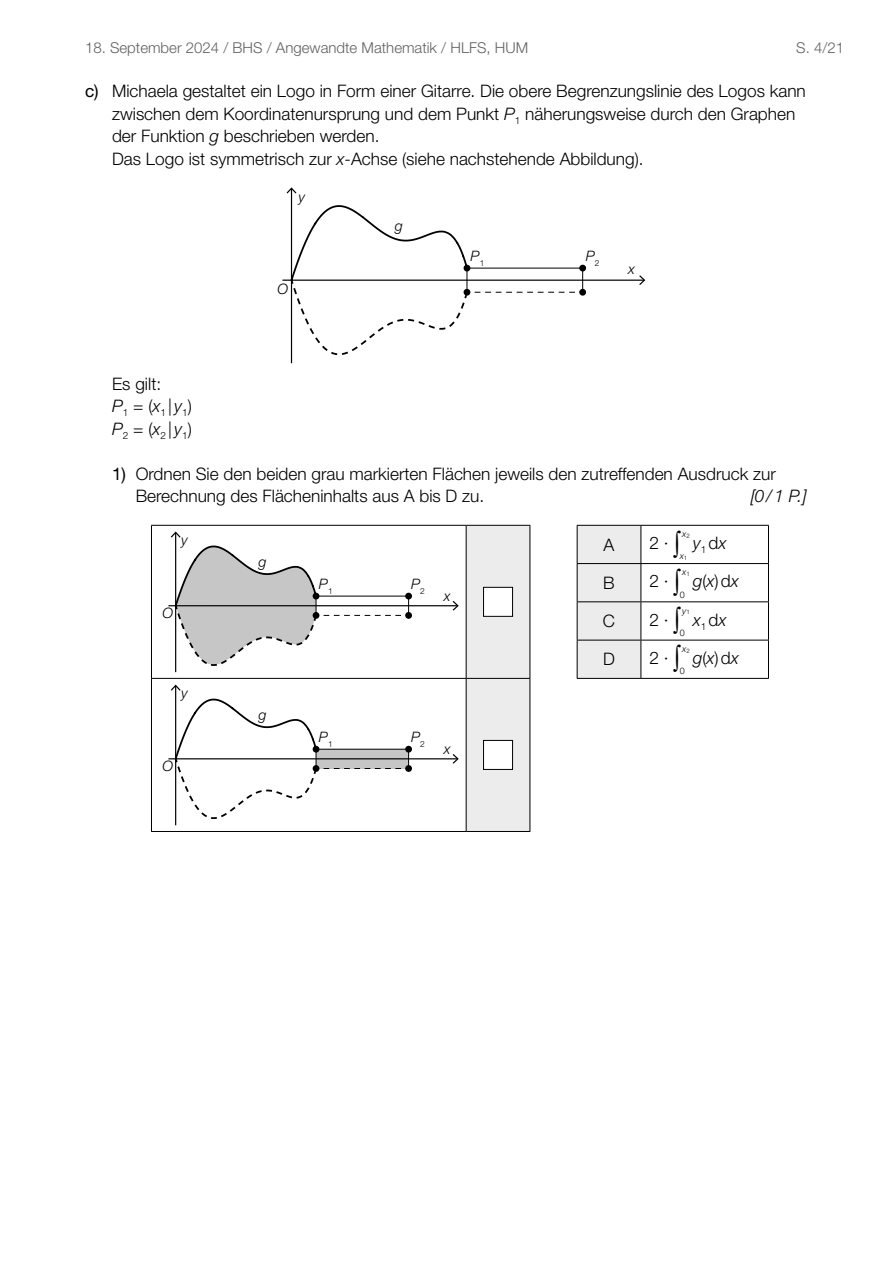
<style>
.page{position:relative;width:893px;height:1263px;background:#fff}
.page>*{position:absolute;margin:0;border:0;box-sizing:border-box;transform-origin:0 0}
.t1{font:300 17.25px/22.5px "Helvetica Neue LT Pro";color:#000}
.t2{font:italic 300 17.25px "Helvetica Neue LT Pro";color:#000}
.t3{font:300 15px "Helvetica Neue LT Std";color:#626262}
.t4{font:italic 300 14.4px "Helvetica Neue LT Std";color:#000}
.t5{font:italic 300 9px "Helvetica Neue LT Pro";color:#000}
.t6{font:300 9px "Helvetica Neue LT Pro";color:#000}
.s1{font-family:"Helvetica Neue LT Pro"}
.s2{font-weight:400}
.s3{font-style:italic}
.s4{font-family:"Times New Roman";font-weight:400;font-size:27px}
.s5{font-style:normal}
</style>
<div class="page">
<hr style="left:291px;top:189px;width:1px;height:174px;background:#000">
<svg style="left:287px;top:187px;width:9px;height:6px"></svg>
<hr style="left:282px;top:280px;width:362px;height:1px;background:#000">
<svg style="left:639px;top:275px;width:6px;height:10px"></svg>
<svg style="left:289px;top:204px;width:294px;height:152px"></svg>
<div style="left:579px;top:265px;width:7px;height:6px;background:#000;border-radius:50%"></div>
<div style="left:579px;top:289px;width:7px;height:7px;background:#000;border-radius:50%"></div>
<div style="left:464px;top:289px;width:6px;height:7px;background:#000;border-radius:50%"></div>
<div style="left:467px;top:526px;width:63px;height:305px;background:#ececec"></div>
<hr style="left:151px;top:525px;width:315px;height:1px;background:#000">
<hr style="left:151px;top:526px;width:1px;height:152px;background:#000">
<hr style="left:466px;top:525px;width:64px;height:1px;background:#000">
<hr style="left:466px;top:526px;width:1px;height:152px;background:#000">
<hr style="left:530px;top:526px;width:1px;height:152px;background:#000">
<hr style="left:151px;top:678px;width:315px;height:1px;background:#000">
<hr style="left:151px;top:679px;width:1px;height:152px;background:#000">
<hr style="left:466px;top:678px;width:64px;height:1px;background:#000">
<hr style="left:466px;top:679px;width:1px;height:152px;background:#000">
<hr style="left:530px;top:679px;width:1px;height:152px;background:#000">
<hr style="left:151px;top:831px;width:315px;height:1px;background:#000">
<hr style="left:466px;top:831px;width:64px;height:1px;background:#000">
<hr style="left:175px;top:533px;width:1px;height:139px;background:#000">
<svg style="left:171px;top:531px;width:10px;height:7px"></svg>
<hr style="left:168px;top:605px;width:289px;height:1px;background:#000">
<svg style="left:453px;top:601px;width:6px;height:10px"></svg>
<svg style="left:173px;top:545px;width:236px;height:122px"></svg>
<div style="left:405px;top:593px;width:7px;height:6px;background:#000;border-radius:50%"></div>
<div style="left:405px;top:612px;width:7px;height:7px;background:#000;border-radius:50%"></div>
<div style="left:313px;top:612px;width:6px;height:7px;background:#000;border-radius:50%"></div>
<div style="left:484px;top:587px;width:29px;height:29px;background:#fff"></div>
<div style="left:483px;top:587px;width:30px;height:30px;border:1px solid #000"></div>
<hr style="left:175px;top:686px;width:1px;height:139px;background:#000">
<svg style="left:171px;top:685px;width:10px;height:6px"></svg>
<hr style="left:168px;top:758px;width:289px;height:1px;background:#000">
<svg style="left:453px;top:754px;width:6px;height:10px"></svg>
<svg style="left:173px;top:698px;width:236px;height:122px"></svg>
<div style="left:405px;top:746px;width:7px;height:6px;background:#000;border-radius:50%"></div>
<div style="left:405px;top:765px;width:7px;height:7px;background:#000;border-radius:50%"></div>
<div style="left:313px;top:765px;width:6px;height:7px;background:#000;border-radius:50%"></div>
<div style="left:484px;top:740px;width:29px;height:29px;background:#fff"></div>
<div style="left:483px;top:740px;width:30px;height:30px;border:1px solid #000"></div>
<div style="left:578px;top:526px;width:63px;height:152px;background:#ececec"></div>
<hr style="left:577px;top:526px;width:1px;height:37px;background:#000">
<hr style="left:577px;top:525px;width:64px;height:1px;background:#000">
<hr style="left:641px;top:526px;width:1px;height:37px;background:#000">
<hr style="left:768px;top:526px;width:1px;height:37px;background:#000">
<hr style="left:641px;top:525px;width:128px;height:1px;background:#000">
<hr style="left:577px;top:564px;width:1px;height:37px;background:#000">
<hr style="left:577px;top:563px;width:64px;height:1px;background:#000">
<hr style="left:641px;top:564px;width:1px;height:37px;background:#000">
<hr style="left:768px;top:564px;width:1px;height:37px;background:#000">
<hr style="left:641px;top:563px;width:128px;height:1px;background:#000">
<hr style="left:577px;top:602px;width:1px;height:38px;background:#000">
<hr style="left:577px;top:601px;width:64px;height:1px;background:#000">
<hr style="left:641px;top:602px;width:1px;height:38px;background:#000">
<hr style="left:768px;top:602px;width:1px;height:38px;background:#000">
<hr style="left:641px;top:601px;width:128px;height:1px;background:#000">
<hr style="left:577px;top:640px;width:1px;height:38px;background:#000">
<hr style="left:577px;top:640px;width:64px;height:1px;background:#000">
<hr style="left:641px;top:640px;width:1px;height:38px;background:#000">
<hr style="left:768px;top:640px;width:1px;height:38px;background:#000">
<hr style="left:641px;top:640px;width:128px;height:1px;background:#000">
<hr style="left:577px;top:678px;width:64px;height:1px;background:#000">
<hr style="left:641px;top:678px;width:128px;height:1px;background:#000">
<p class="t3" style="left:85px;top:39px;width:445px">18. September 2024 / BHS / Angewandte Mathematik / HLFS, HUM</p>
<p class="t3" style="left:796px;top:39px;width:49px">S. <span class="s1">4</span>/21</p>
<p class="t1" style="left:112px;top:80px;width:695px;text-indent:-27px"><span class="s2">c)</span> Michaela gestaltet ein Logo in Form einer Gitarre. Die obere Begrenzungslinie des Logos kann zwischen dem Koordinatenursprung und dem Punkt <span class="s3">P</span><sub>1</sub> näherungsweise durch den Graphen der Funktion <span class="s3">g</span> beschrieben werden.<br>Das Logo ist symmetrisch zur <span class="s3">x</span>-Achse (siehe nachstehende Abbildung).</p>
<p class="t4" style="left:298px;top:189px;width:8px">y</p>
<p class="t4" style="left:278px;top:280px;width:12px">O</p>
<p class="t4" style="left:395px;top:217px;width:10px">g</p>
<p class="t4" style="left:471px;top:247px;width:15px">P<sub>1</sub></p>
<p class="t4" style="left:586px;top:247px;width:15px">P<sub>2</sub></p>
<p class="t4" style="left:628px;top:260px;width:8px">x</p>
<p class="t1" style="left:112px;top:372px;width:81px">Es gilt:<br><span class="s3">P</span><sub>1</sub> = (<span class="s3">x</span><sub>1</sub> | <span class="s3">y</span><sub>1</sub>)<br><span class="s3">P</span><sub>2</sub> = (<span class="s3">x</span><sub>2</sub> | <span class="s3">y</span><sub>1</sub>)</p>
<p class="t1" style="left:136px;top:462px;width:642px;text-indent:-24px"><span class="s2">1)</span> Ordnen Sie den beiden grau markierten Flächen jeweils den zutreffenden Ausdruck zur<br>Berechnung des Flächeninhalts aus A bis D zu.</p>
<p class="t2" style="left:751px;top:486px;width:57px">[0/1 P.]</p>
<p class="t4" style="left:181px;top:531px;width:8px">y</p>
<p class="t4" style="left:162px;top:604px;width:12px">O</p>
<p class="t4" style="left:181px;top:684px;width:8px">y</p>
<p class="t4" style="left:162px;top:757px;width:12px">O</p>
<p class="t4" style="left:258px;top:553px;width:10px">g</p>
<p class="t4" style="left:258px;top:706px;width:10px">g</p>
<p class="t4" style="left:319px;top:575px;width:15px">P<sub>1</sub></p>
<p class="t4" style="left:411px;top:575px;width:15px">P<sub>2</sub></p>
<p class="t4" style="left:444px;top:587px;width:8px">x</p>
<p class="t4" style="left:319px;top:728px;width:15px">P<sub>1</sub></p>
<p class="t4" style="left:411px;top:728px;width:15px">P<sub>2</sub></p>
<p class="t4" style="left:444px;top:740px;width:8px">x</p>
<p class="t1" style="left:604px;top:533px;width:12px">A</p>
<p class="t1" style="left:649px;top:531px;width:33px">2 · <span class="s4">∫</span></p>
<p class="t5" style="left:682px;top:528px;width:9px">x<sub>2</sub></p>
<p class="t5" style="left:680px;top:551px;width:9px">x<sub>1</sub></p>
<p class="t2" style="left:693px;top:533px;width:35px">y<sub>1</sub> <span class="s5">d</span>x</p>
<p class="t1" style="left:603px;top:571px;width:13px">B</p>
<p class="t1" style="left:649px;top:570px;width:33px">2 · <span class="s4">∫</span></p>
<p class="t5" style="left:682px;top:567px;width:9px">x<sub>1</sub></p>
<p class="t2" style="left:693px;top:571px;width:47px">g<span class="s5">(</span>x<span class="s5">)d</span>x</p>
<p class="t6" style="left:680px;top:589px;width:7px">0</p>
<p class="t1" style="left:603px;top:609px;width:14px">C</p>
<p class="t1" style="left:649px;top:608px;width:33px">2 · <span class="s4">∫</span></p>
<p class="t5" style="left:682px;top:605px;width:9px">y<sub>1</sub></p>
<p class="t2" style="left:693px;top:609px;width:35px">x<sub>1</sub> <span class="s5">d</span>x</p>
<p class="t6" style="left:680px;top:627px;width:7px">0</p>
<p class="t1" style="left:603px;top:648px;width:13px">D</p>
<p class="t1" style="left:649px;top:646px;width:33px">2 · <span class="s4">∫</span></p>
<p class="t5" style="left:682px;top:643px;width:9px">x<sub>2</sub></p>
<p class="t2" style="left:693px;top:647px;width:47px">g<span class="s5">(</span>x<span class="s5">)d</span>x</p>
<p class="t6" style="left:680px;top:665px;width:7px">0</p>
</div>
